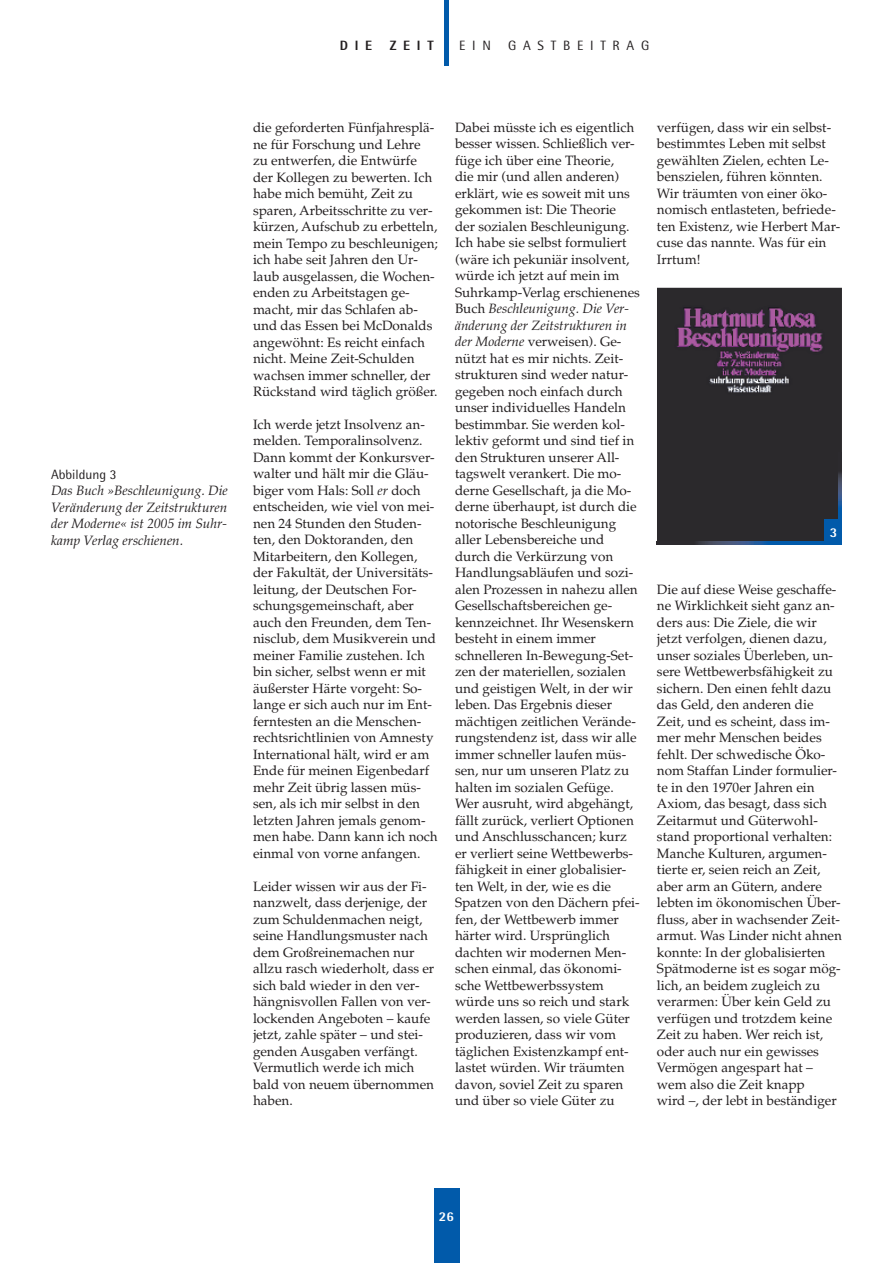
<style>
.page{position:relative;width:893px;height:1263px;background:#fff}
.page>*{position:absolute;margin:0;border:0;box-sizing:border-box;transform-origin:0 0}
.t1{font:13.5px/16.5px "Palatino";color:#231f20}
.t2{font:italic 13.5px/16.5px "Palatino";color:#231f20;text-align:justify}
.t3{font:13.5px "Rotis Semi Sans";letter-spacing:.5em;color:#231f20}
.t4{font:800 13.5px "Rotis Semi Sans";letter-spacing:.5em;color:#231f20}
.t5{font:800 13.5px "Rotis Semi Sans";color:#fff}
.s1{font-style:italic}
</style>
<div class="page">
<div style="left:444px;top:0;width:5px;height:66px;background:#015aaa"></div>
<div style="left:434px;top:1188px;width:25px;height:75px;background:#015aaa"></div>
<img style="left:657px;top:288px;width:185px;height:254px">
<img style="left:839px;top:453px;width:3px;height:66px">
<img style="left:657px;top:542px;width:168px;height:3px">
<div style="left:825px;top:519px;width:17px;height:26px;background:#015aaa"></div>
<p class="t4" style="left:340px;top:36px;width:34px">die</p>
<p class="t4" style="left:390px;top:36px;width:46px">Zeit</p>
<p class="t3" style="left:459px;top:37px;width:33px">EIN</p>
<p class="t3" style="left:508px;top:37px;width:143px">GASTBEITRAG</p>
<p class="t3" style="left:51px;top:466px;width:67px">ABBILDUNG 3</p>
<p class="t2" style="left:51px;top:482px;width:178px">Das Buch »Beschleunigung. Die Veränderung der Zeitstrukturen der Moderne« ist 2005 im Suhr&shy;kamp Verlag erschienen.</p>
<p class="t1" style="left:253px;top:119px;width:186px">die geforderten Fünfjahresplä&shy;ne für Forschung und Lehre zu entwerfen, die Entwürfe der Kollegen zu bewerten. Ich habe mich bemüht, Zeit zu sparen, Arbeitsschritte zu ver&shy;kürzen, Aufschub zu erbetteln, mein Tempo zu beschleunigen; ich habe seit Jahren den Ur&shy;laub ausgelassen, die Wochen&shy;enden zu Arbeitstagen ge&shy;macht, mir das Schlafen ab&shy;und das Essen bei McDonalds angewöhnt: Es reicht einfach nicht. Meine Zeit-Schulden wachsen immer schneller, der<br>Rückstand wird täglich größer.</p>
<p class="t1" style="left:253px;top:416px;width:186px">Ich werde jetzt Insolvenz an&shy;melden. Temporalinsolvenz.<br>Dann kommt der Konkursver&shy;walter und hält mir die Gläu&shy;biger vom Hals: Soll <span class="s1">er</span> doch entscheiden, wie viel von mei&shy;nen 24 Stunden den Studen&shy;ten, den Doktoranden, den<br>Mitarbeitern, den Kollegen, der Fakultät, der Universitäts&shy;leitung, der Deutschen For&shy;schungsgemeinschaft, aber auch den Freunden, dem Ten&shy;nisclub, dem Musikverein und meiner Familie zustehen. Ich bin sicher, selbst wenn er mit äußerster Härte vorgeht: So&shy;lange er sich auch nur im Ent&shy;ferntesten an die Menschen&shy;rechtsrichtlinien von Amnesty<br>International hält, wird er am<br>Ende für meinen Eigenbedarf mehr Zeit übrig lassen müs&shy;sen, als ich mir selbst in den letzten Jahren jemals genom&shy;men habe. Dann kann ich noch einmal von vorne anfangen.</p>
<p class="t1" style="left:253px;top:878px;width:183px">Leider wissen wir aus der Fi&shy;nanzwelt, dass derjenige, der zum Schuldenmachen neigt, seine Handlungsmuster nach dem Großreinemachen nur allzu rasch wiederholt, dass er sich bald wieder in den ver&shy;hängnisvollen Fallen von ver&shy;lockenden Angeboten – kaufe jetzt, zahle später – und stei&shy;genden Ausgaben verfängt.<br>Vermutlich werde ich mich bald von neuem übernommen haben.</p>
<p class="t1" style="left:455px;top:119px;width:186px">Dabei müsste ich es eigentlich besser wissen. Schließlich ver&shy;füge ich über eine Theorie,<br>die mir (und allen anderen) erklärt, wie es soweit mit uns gekommen ist: Die Theorie<br>der sozialen Beschleunigung.<br>Ich habe sie selbst formuliert (wä re ich pekuniär insolvent, würde ich jetzt auf mein im<br>Suhrkamp-Verlag erschienenes<br>Buch <span class="s1">Beschleunigung. Die Ver&shy;änderung der Zeitstrukturen in der Moderne</span> verweisen). Ge&shy;nützt hat es mir nichts. Zeit&shy;strukturen sind weder natur&shy;gegeben noch einfach durch unser individuelles Handeln bestimmbar. Sie werden kol&shy;lektiv geformt und sind tief in den Strukturen unserer All&shy;tagswelt verankert. Die mo&shy;derne Gesellschaft, ja die Mo&shy;derne überhaupt, ist durch die notorische Beschleunigung aller Lebensbereiche und durch die Verkürzung von<br>Handlungsabläufen und sozi&shy;alen Prozessen in nahezu allen<br>Gesellschaftsbereichen ge&shy;kennzeichnet. Ihr Wesenskern besteht in einem immer schnelleren In-Bewegung-Set&shy;zen der materiellen, sozialen und geistigen Welt, in der wir leben. Das Ergebnis dieser mächtigen zeitlichen Verände&shy;rungstendenz ist, dass wir alle immer schneller laufen müs&shy;sen, nur um unseren Platz zu halten im sozialen Gefüge.<br>Wer ausruht, wird abgehängt, fällt zurück, verliert Optionen und Anschlusschancen; kurz er verliert seine Wettbewerbs&shy;fähigkeit in einer globalisier&shy;ten Welt, in der, wie es die<br>Spatzen von den Dächern pfei&shy;fen, der Wettbewerb immer härter wird. Ursprünglich dachten wir modernen Men&shy;schen einmal, das ökonomi&shy;sche Wettbewerbssystem würde uns so reich und stark werden lassen, so viele Güter produzieren, dass wir vom täglichen Existenzkampf ent&shy;lastet würden. Wir träumten davon, soviel Zeit zu sparen und über so viele Güter zu</p>
<p class="t1" style="left:657px;top:119px;width:185px">verfügen, dass wir ein selbst&shy;bestimmtes Leben mit selbst gewählten Zielen, echten Le&shy;benszielen, führen könnten.<br>Wir träumten von einer öko&shy;nomisch entlasteten, befriede&shy;ten Existenz, wie Herbert Mar&shy;cuse das nannte. Was für ein<br>Irrtum!</p>
<p class="t5" style="left:830px;top:524px;width:9px">3</p>
<p class="t1" style="left:657px;top:581px;width:186px">Die auf diese Weise geschaffe&shy;ne Wirklichkeit sieht ganz an&shy;ders aus: Die Ziele, die wir jetzt verfolgen, dienen dazu, unser soziales Überleben, un&shy;sere Wettbewerbsfähigkeit zu sichern. Den einen fehlt dazu das Geld, den anderen die<br>Zeit, und es scheint, dass im&shy;mer mehr Menschen beides fehlt. Der schwedische Öko&shy;nom Staffan Linder formulier&shy;te in den 1970er Jahren ein<br>Axiom, das besagt, dass sich<br>Zeitarmut und Güterwohl&shy;stand proportional verhalten:<br>Manche Kulturen, argumen&shy;tierte er, seien reich an Zeit, aber arm an Gütern, andere lebten im ökonomischen Über&shy;fluss, aber in wachsender Zeit&shy;armut. Was Linder nicht ahnen konnte: In der globalisierten<br>Spätmoderne ist es sogar mög&shy;lich, an beidem zugleich zu verarmen: Über kein Geld zu verfügen und trotzdem keine<br>Zeit zu haben. Wer reich ist, oder auch nur ein gewisses<br>Vermögen angespart hat – wem also die Zeit knapp<br>wird –, der lebt in beständiger</p>
<p class="t5" style="left:439px;top:1208px;width:17px">26</p>
</div>
